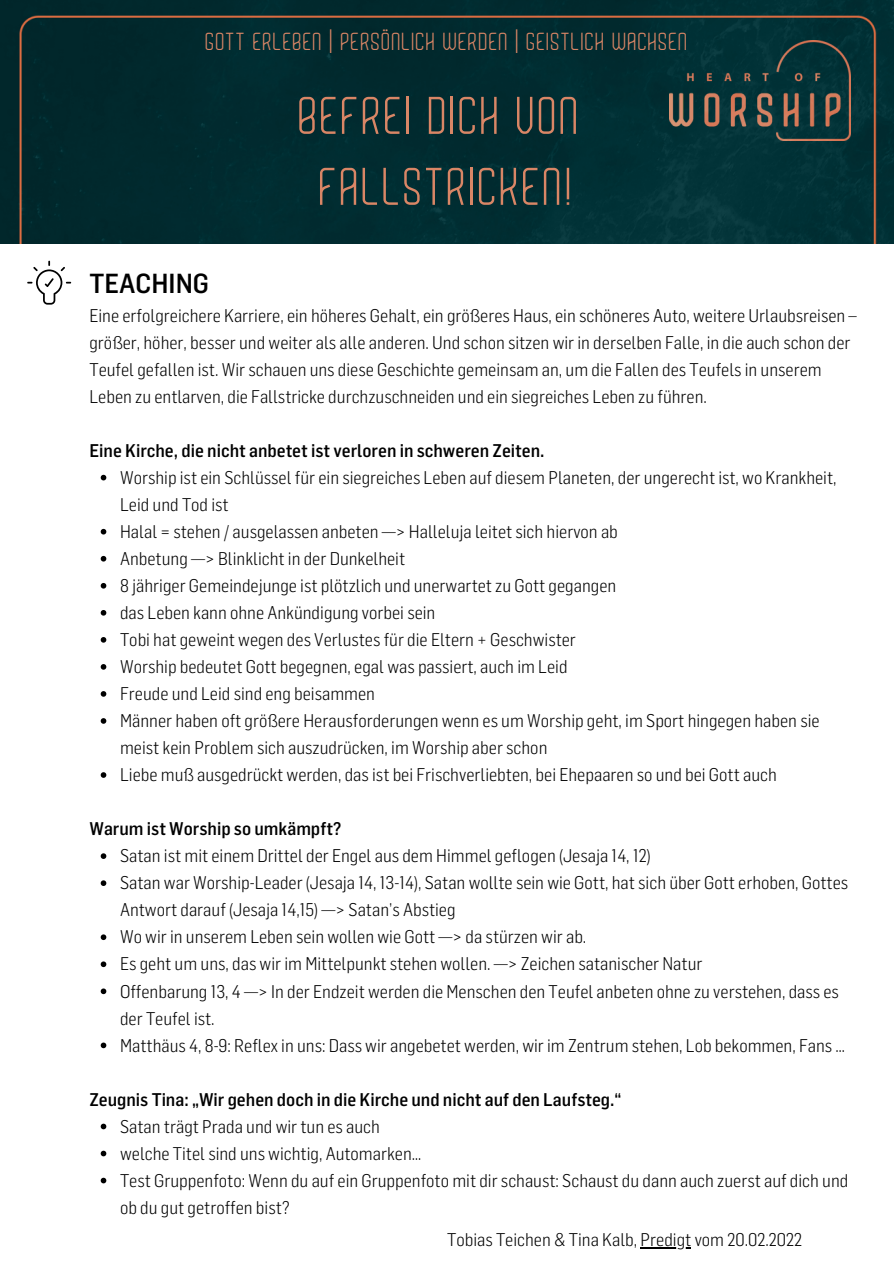
<style>
.page{position:relative;width:894px;height:1264px;background:#fff}
.page>*{position:absolute;margin:0;border:0;box-sizing:border-box;transform-origin:0 0}
.t1{font:51px "Alegra";letter-spacing:.025em;color:#d98666}
.t2{font:500 27px "Flama Semicondensed";color:#000}
.t3{font:24px "Alegra";letter-spacing:.025em;color:#d98666}
.t4{font:300 18px/27px "Flama Semicondensed";color:#000}
.t5{font:500 18px "Flama Semicondensed";color:#000}
</style>
<div class="page">
<svg style="left:27px;top:261px;width:44px;height:43px"></svg>
<svg style="left:101px;top:475px;width:5px;height:5px"></svg>
<svg style="left:101px;top:529px;width:5px;height:5px"></svg>
<svg style="left:101px;top:556px;width:5px;height:5px"></svg>
<svg style="left:101px;top:583px;width:5px;height:5px"></svg>
<svg style="left:101px;top:610px;width:5px;height:5px"></svg>
<svg style="left:101px;top:637px;width:5px;height:5px"></svg>
<svg style="left:101px;top:664px;width:5px;height:5px"></svg>
<svg style="left:101px;top:691px;width:5px;height:5px"></svg>
<svg style="left:101px;top:718px;width:5px;height:5px"></svg>
<svg style="left:101px;top:772px;width:5px;height:5px"></svg>
<svg style="left:101px;top:853px;width:5px;height:6px"></svg>
<svg style="left:101px;top:880px;width:5px;height:6px"></svg>
<svg style="left:101px;top:934px;width:5px;height:6px"></svg>
<svg style="left:101px;top:961px;width:5px;height:6px"></svg>
<svg style="left:101px;top:988px;width:5px;height:6px"></svg>
<svg style="left:101px;top:1042px;width:5px;height:6px"></svg>
<svg style="left:101px;top:1123px;width:5px;height:6px"></svg>
<svg style="left:101px;top:1150px;width:5px;height:6px"></svg>
<svg style="left:101px;top:1177px;width:5px;height:6px"></svg>
<img style="left:0;top:0;width:893px;height:243px">
<img style="left:669px;top:41px;width:180px;height:100px">
<hr style="left:640px;top:1247px;width:51px;height:1px;background:#000">
<p class="t3" style="left:206px;top:32px;width:484px">GOTT ERLEBEN | PERSÖNLICH WERDEN | GEISTLICH WACHSEN</p>
<p class="t2" style="left:89px;top:267px;width:121px">TEACHING</p>
<p class="t1" style="left:299px;top:96px;width:283px">BEFREI DICH VON</p>
<p class="t1" style="left:320px;top:166px;width:256px">FALLSTRICKEN!</p>
<p class="t4" style="left:89px;top:302px;width:768px">Eine erfolgreichere Karriere, ein höheres Gehalt, ein größeres Haus, ein schöneres Auto, weitere Urlaubsreisen – größer, höher, besser und weiter als alle anderen. Und schon sitzen wir in derselben Falle, in die auch schon der Teufel gefallen ist. Wir schauen uns diese Geschichte gemeinsam an, um die Fallen des Teufels in unserem Leben zu entlarven, die Fallstricke durchzuschneiden und ein siegreiches Leben zu führen.</p>
<p class="t5" style="left:89px;top:439px;width:456px">Eine Kirche, die nicht anbetet ist verloren in schweren Zeiten.</p>
<p class="t4" style="left:120px;top:464px;width:717px">Worship ist ein Schlüssel für ein siegreiches Leben auf diesem Planeten, der ungerecht ist, wo Krankheit,<br>Leid und Tod ist</p>
<p class="t4" style="left:120px;top:518px;width:499px">Halal = stehen / ausgelassen anbeten —&gt; Halleluja leitet sich hiervon ab</p>
<p class="t4" style="left:120px;top:545px;width:286px">Anbetung —&gt; Blinklicht in der Dunkelheit</p>
<p class="t4" style="left:120px;top:572px;width:497px">8 jähriger Gemeindejunge ist plötzlich und unerwartet zu Gott gegangen</p>
<p class="t4" style="left:120px;top:599px;width:317px">das Leben kann ohne Ankündigung vorbei sein</p>
<p class="t4" style="left:120px;top:626px;width:457px">Tobi hat geweint wegen des Verlustes für die Eltern + Geschwister</p>
<p class="t4" style="left:120px;top:653px;width:449px">Worship bedeutet Gott begegnen, egal was passiert, auch im Leid</p>
<p class="t4" style="left:120px;top:680px;width:256px">Freude und Leid sind eng beisammen</p>
<p class="t4" style="left:120px;top:707px;width:700px">Männer haben oft größere Herausforderungen wenn es um Worship geht, im Sport hingegen haben sie meist kein Problem sich auszudrücken, im Worship aber schon</p>
<p class="t4" style="left:120px;top:761px;width:658px">Liebe muß ausgedrückt werden, das ist bei Frischverliebten, bei Ehepaaren so und bei Gott auch</p>
<p class="t5" style="left:89px;top:818px;width:254px">Warum ist Worship so umkämpft?</p>
<p class="t4" style="left:120px;top:842px;width:532px">Satan ist mit einem Drittel der Engel aus dem Himmel geflogen (Jesaja 14, 12)</p>
<p class="t4" style="left:120px;top:869px;width:729px">Satan war Worship-Leader (Jesaja 14, 13-14), Satan wollte sein wie Gott, hat sich über Gott erhoben, Gottes<br>Antwort darauf (Jesaja 14,15) —&gt; Satan’s Abstieg</p>
<p class="t4" style="left:120px;top:923px;width:467px">Wo wir in unserem Leben sein wollen wie Gott —&gt; da stürzen wir ab.</p>
<p class="t4" style="left:120px;top:950px;width:583px">Es geht um uns, das wir im Mittelpunkt stehen wollen. —&gt; Zeichen satanischer Natur</p>
<p class="t4" style="left:120px;top:977px;width:720px">Offenbarung 13, 4 —&gt; In der Endzeit werden die Menschen den Teufel anbeten ohne zu verstehen, dass es der Teufel ist.</p>
<p class="t4" style="left:120px;top:1031px;width:726px">Matthäus 4, 8-9: Reflex in uns: Dass wir angebetet werden, wir im Zentrum stehen, Lob bekommen, Fans …</p>
<p class="t5" style="left:89px;top:1088px;width:533px">Zeugnis Tina: „Wir gehen doch in die Kirche und nicht auf den Laufsteg.“</p>
<p class="t4" style="left:120px;top:1112px;width:261px">Satan trägt Prada und wir tun es auch</p>
<p class="t4" style="left:120px;top:1139px;width:303px">welche Titel sind uns wichtig, Automarken…</p>
<p class="t4" style="left:120px;top:1166px;width:729px">Test Gruppenfoto: Wenn du auf ein Gruppenfoto mit dir schaust: Schaust du dann auch zuerst auf dich und ob du gut getroffen bist?</p>
<p class="t4" style="left:447px;top:1226px;width:356px">Tobias Teichen &amp; Tina Kalb, Predigt vom 20.02.2022</p>
</div>
